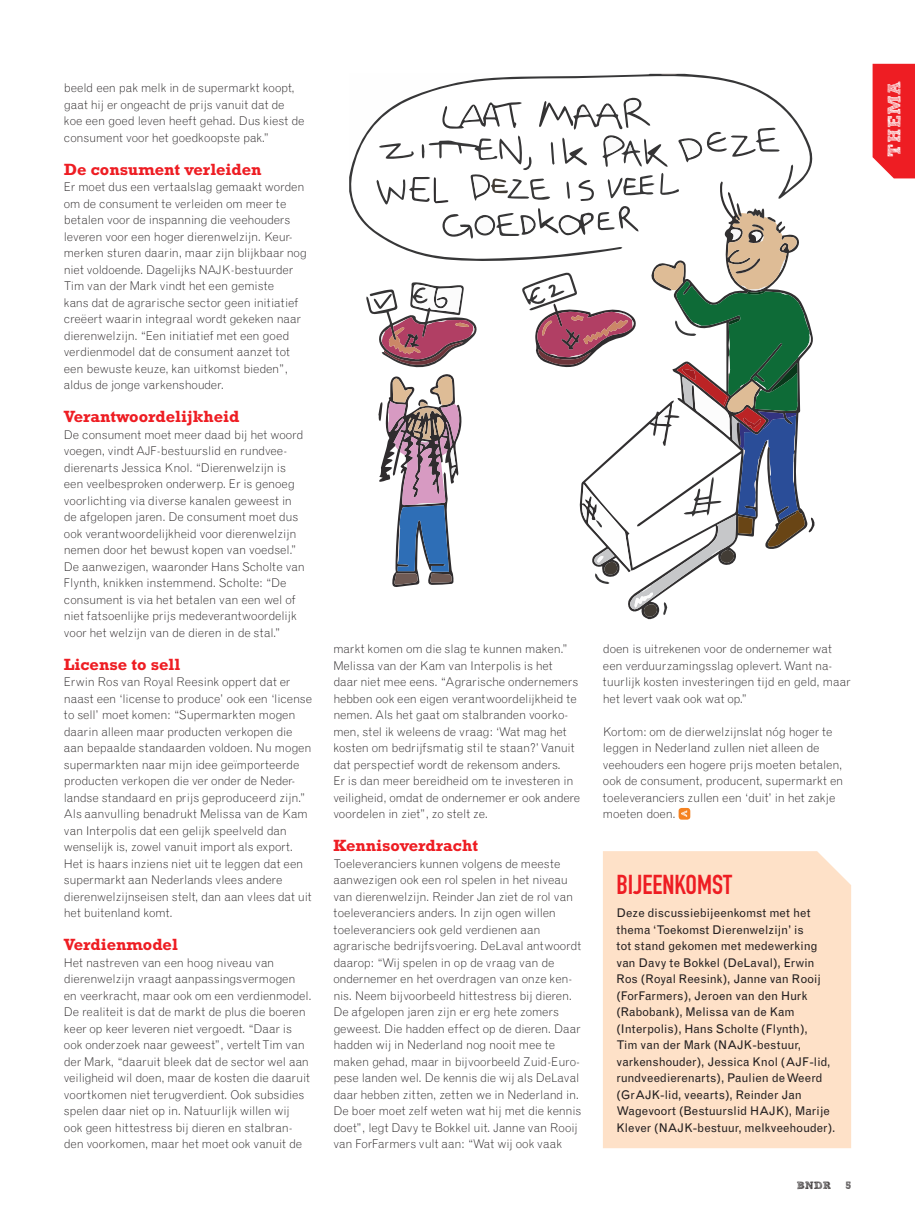
<style>
.page{position:relative;width:915px;height:1212px;background:#fff}
.page>*{position:absolute;margin:0;border:0;box-sizing:border-box;transform-origin:0 0}
.t1{font:27px "DIN Engschrift Std";color:#ee1d23}
.t2{font:700 18px "Sketch Block";letter-spacing:.02em;color:#fff}
.t3{font:700 16.5px "Rockwell Std";color:#ee1d23}
.t4{font:300 12px/16.5px "Grotesque MT Std";letter-spacing:-.01em;color:#231f20}
.t5{font:12px/16.5px "Grotesque MT Std";color:#231f20}
.t6{font:700 10.5px "Sketch Block";color:#231f20}
</style>
<div class="page">
<svg style="left:872px;top:64px;width:42px;height:114px;background:#ef2a30"></svg>
<div style="left:678px;top:808px;width:12px;height:12px;background:#f58220;border-radius:3px"></div>
<svg style="left:681px;top:810px;width:6px;height:7px"></svg>
<div style="left:603px;top:851px;width:247px;height:297px;background:#fee1c8"></div>
<svg style="left:349px;top:74px;width:465px;height:543px"></svg>
<svg style="left:568px;top:337px;width:6px;height:8px"></svg>
<p class="t4" style="left:64px;top:80px;width:242px">beeld een pak melk in de supermarkt koopt, gaat hij er ongeacht de prijs vanuit dat de koe een goed leven heeft gehad. Dus kiest de consument voor het goedkoopste pak.”</p>
<h3 class="t3" style="left:64px;top:159px;width:199px">De consument verleiden</h3>
<p class="t4" style="left:64px;top:179px;width:244px">Er moet dus een vertaalslag gemaakt worden om de consument te verleiden om meer te betalen voor de inspanning die veehouders leveren voor een hoger dierenwelzijn. Keur&shy;merken sturen daarin, maar zijn blijkbaar nog niet voldoende. Dagelijks NAJK-bestuurder Tim van der Mark vindt het een gemiste<br>kans dat de agrarische sector geen initiatief creëert waarin integraal wordt gekeken naar dierenwelzijn. “Een initiatief met een goed verdienmodel dat de consument aanzet tot een bewuste keuze, kan uitkomst bieden”, aldus de jonge varkenshouder.</p>
<h3 class="t3" style="left:64px;top:407px;width:177px">Verantwoordelijkheid</h3>
<p class="t4" style="left:64px;top:426px;width:242px">De consument moet meer daad bij het woord voegen, vindt AJF-bestuurslid en rundvee&shy;dierenarts Jessica Knol. “Dierenwelzijn is een veelbesproken onderwerp. Er is genoeg voorlichting via diverse kanalen geweest in de afgelopen jaren. De consument moet dus ook verantwoordelijkheid voor dierenwelzijn nemen door het bewust kopen van voedsel.” De aanwezigen, waaronder Hans Scholte van Flynth, knikken instemmend. Scholte: “De consument is via het betalen van een wel of niet fatsoenlijke prijs medeverantwoordelijk voor het welzijn van de dieren in de stal.”</p>
<h3 class="t3" style="left:64px;top:654px;width:118px">License to sell</h3>
<p class="t4" style="left:64px;top:674px;width:250px">Erwin Ros van Royal Reesink oppert dat er naast een ‘license to produce’ ook een ‘license to sell’ moet komen: “Supermarkten mogen daarin alleen maar producten verkopen die aan bepaalde standaarden voldoen. Nu mogen supermarkten naar mijn idee geïmporteerde producten verkopen die ver onder de Neder&shy;landse standaard en prijs geproduceerd zijn.” Als aanvulling benadrukt Melissa van de Kam van Interpolis dat een gelijk speelveld dan wenselijk is, zowel vanuit import als export.<br>Het is haars inziens niet uit te leggen dat een supermarkt aan Nederlands vlees andere dierenwelzijnseisen stelt, dan aan vlees dat uit het buitenland komt.</p>
<h3 class="t3" style="left:64px;top:935px;width:116px">Verdienmodel</h3>
<p class="t4" style="left:64px;top:954px;width:249px">Het nastreven van een hoog niveau van dierenwelzijn vraagt aanpassingsvermogen en veerkracht, maar ook om een verdienmodel.<br>De realiteit is dat de markt de plus die boeren keer op keer leveren niet vergoedt. “Daar is ook onderzoek naar geweest”, vertelt Tim van der Mark, “daaruit bleek dat de sector wel aan veiligheid wil doen, maar de kosten die daaruit voortkomen niet terugverdient. Ook subsidies spelen daar niet op in. Natuurlijk willen wij<br>ook geen hittestress bij dieren en stalbran&shy;den voorkomen, maar het moet ook vanuit de</p>
<p class="t4" style="left:333px;top:641px;width:248px">markt komen om die slag te kunnen maken.” Melissa van der Kam van Interpolis is het<br>daar niet mee eens. “Agrarische ondernemers hebben ook een eigen verantwoordelijkheid te nemen. Als het gaat om stalbranden voorko&shy;men, stel ik weleens de vraag: ‘Wat mag het kosten om bedrijfsmatig stil te staan?’ Vanuit dat perspectief wordt de rekensom anders.<br>Er is dan meer bereidheid om te investeren in veiligheid, omdat de ondernemer er ook andere voordelen in ziet”, zo stelt ze.</p>
<h3 class="t3" style="left:333px;top:836px;width:146px">Kennisoverdracht</h3>
<p class="t4" style="left:333px;top:855px;width:249px">Toeleveranciers kunnen volgens de meeste aanwezigen ook een rol spelen in het niveau van dierenwelzijn. Reinder Jan ziet de rol van toeleveranciers anders. In zijn ogen willen toeleveranciers ook geld verdienen aan agrarische bedrijfsvoering. DeLaval antwoordt daarop: “Wij spelen in op de vraag van de ondernemer en het overdragen van onze ken&shy;nis. Neem bijvoorbeeld hittestress bij dieren.<br>De afgelopen jaren zijn er erg hete zomers geweest. Die hadden effect op de dieren. Daar hadden wij in Nederland nog nooit mee te maken gehad, maar in bijvoorbeeld Zuid-Euro&shy;pese landen wel. De kennis die wij als DeLaval daar hebben zitten, zetten we in Nederland in.<br>De boer moet zelf weten wat hij met die kennis doet”, legt Davy te Bokkel uit. Janne van Rooij van ForFarmers vult aan: “Wat wij ook vaak</p>
<p class="t4" style="left:602px;top:641px;width:249px">doen is uitrekenen voor de ondernemer wat een verduurzamingsslag oplevert. Want na&shy;tuurlijk kosten investeringen tijd en geld, maar het levert vaak ook wat op.”</p>
<p class="t4" style="left:602px;top:723px;width:242px">Kortom: om de dierwelzijnslat nóg hoger te leggen in Nederland zullen niet alleen de veehouders een hogere prijs moeten betalen, ook de consument, producent, supermarkt en toeleveranciers zullen een ‘duit’ in het zakje moeten doen.</p>
<h1 class="t1" style="left:616px;top:868px;width:117px">BIJEENKOMST</h1>
<p class="t5" style="left:616px;top:905px;width:220px">Deze discussiebijeenkomst met het thema ‘Toekomst Dierenwelzijn’ is<br>tot stand gekomen met medewerking van Davy te Bokkel (DeLaval), Erwin Ros (Royal Reesink), Janne van Rooij (ForFarmers), Jeroen van den Hurk (Rabobank), Melissa van de Kam (Interpolis), Hans Scholte (Flynth),<br>Tim van der Mark (NAJK-bestuur, varkenshouder), Jessica Knol (AJF-lid, rundveedierenarts), Paulien de Weerd (GrAJK-lid, veearts), Reinder Jan Wagevoort (Bestuurslid HAJK), Marije Klever (NAJK-bestuur, melkveehouder).</p>
<p class="t6" style="left:796px;top:1179px;width:36px">BNDR</p>
<p class="t6" style="left:845px;top:1179px;width:7px">5</p>
<h2 class="t2" style="left:882px;top:157px;width:78px;rotate:-90deg">THEMA</h2>
</div>
